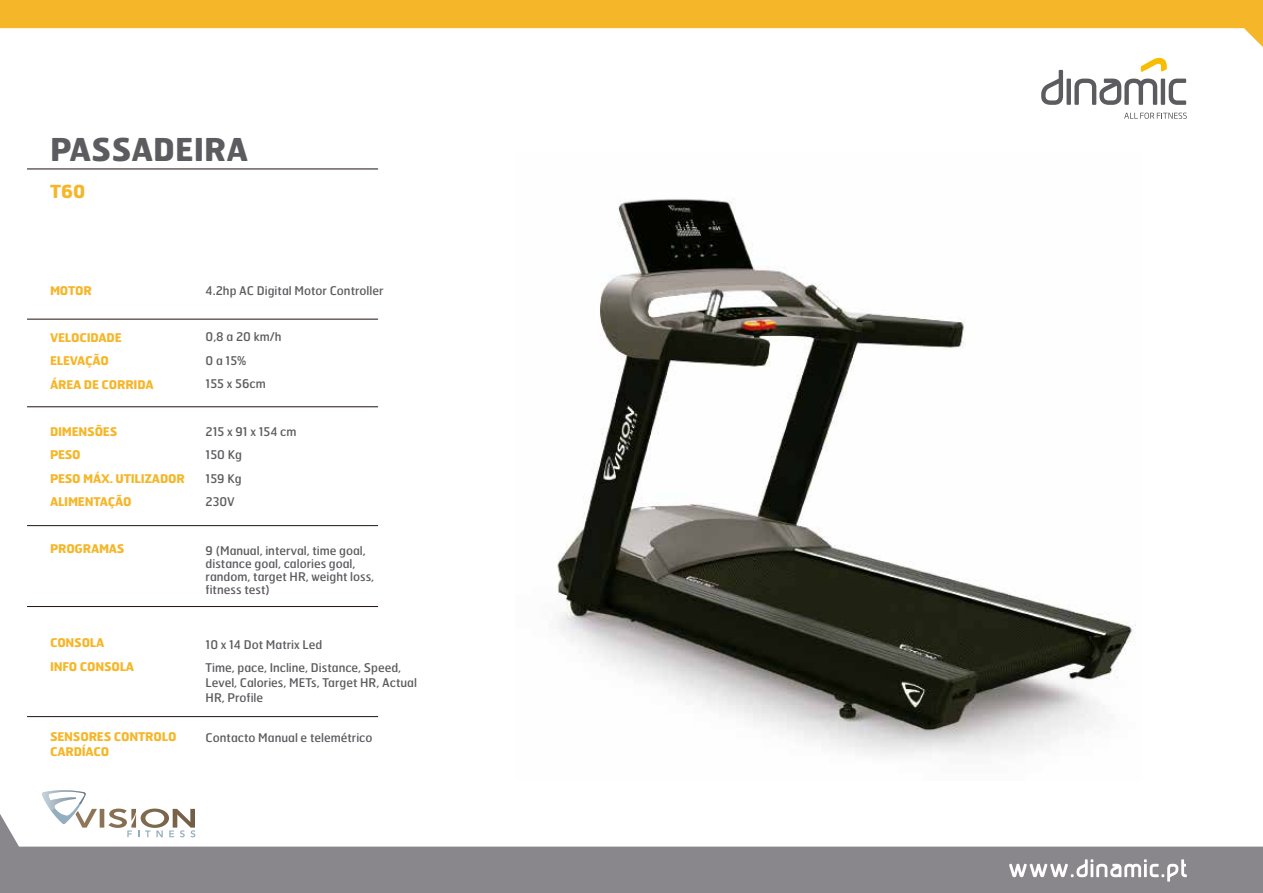
<style>
.page{position:relative;width:1263px;height:893px;background:#fff}
.page>*{position:absolute;margin:0;border:0;box-sizing:border-box;transform-origin:0 0}
.t1{font:700 31.5px "Hermes";color:#5c5b5f}
.t2{font:700 18px "Hermes";color:#f6b629}
.t3{font:12px/23.5px "Hermes";color:#5c5b5f}
.t4{font:700 12px/23.5px "Hermes";letter-spacing:-.02em;color:#f6b629}
</style>
<div class="page">
<svg style="left:0;top:814px;width:1263px;height:79px;fill:#89878c"></svg>
<svg style="left:0;top:0;width:1263px;height:47px;fill:#f6b629"></svg>
<svg style="left:1041px;top:58px;width:145px;height:47px"></svg>
<svg style="left:1124px;top:113px;width:63px;height:6px"></svg>
<hr style="left:27px;top:169px;width:351px;height:1px;background:#1f1410">
<hr style="left:27px;top:319px;width:351px;height:1px;background:#1f1410">
<hr style="left:27px;top:406px;width:351px;height:1px;background:#1f1410">
<hr style="left:27px;top:525px;width:351px;height:1px;background:#1f1410">
<hr style="left:27px;top:606px;width:351px;height:1px;background:#1f1410">
<hr style="left:27px;top:716px;width:351px;height:1px;background:#1f1410">
<svg style="left:1009px;top:859px;width:178px;height:23px"></svg>
<img style="left:557px;top:198px;width:579px;height:558px">
<svg style="left:42px;top:790px;width:153px;height:47px"></svg>
<h1 class="t1" style="left:50px;top:129px;width:200px">PASSADEIRA</h1>
<h2 class="t2" style="left:50px;top:180px;width:37px">T60</h2>
<p class="t4" style="left:50px;top:278px;width:43px">MOTOR</p>
<p class="t4" style="left:50px;top:325px;width:105px">VELOCIDADE<br>ELEVAÇÃO<br>ÁREA DE CORRIDA</p>
<p class="t4" style="left:50px;top:419px;width:136px">DIMENSÕES<br>PESO<br>PESO MÁX. UTILIZADOR<br>ALIMENTAÇÃO</p>
<p class="t4" style="left:50px;top:537px;width:76px">PROGRAMAS</p>
<p class="t4" style="left:50px;top:631px;width:86px">CONSOLA<br>INFO CONSOLA</p>
<p class="t4" style="left:50px;top:729px;width:128px;line-height:15px">SENSORES CONTROLO<br>CARDÍACO</p>
<p class="t3" style="left:206px;top:278px;width:179px">4.2hp AC Digital Motor Controller</p>
<p class="t3" style="left:206px;top:325px;width:77px">0,8 a 20 km/h<br>0 a 15%<br>155 x 56cm</p>
<p class="t3" style="left:206px;top:419px;width:92px">215 x 91 x 154 cm<br>150 Kg<br>159 Kg<br>230V</p>
<p class="t3" style="left:206px;top:544px;width:170px;line-height:12.8px">9 (Manual, interval, time goal, distance goal, calories goal, random, target HR, weight loss, fitness test)</p>
<p class="t3" style="left:206px;top:632px;width:197px">10 x 14 Dot Matrix Led<br>Time, pace, Incline, Distance, Speed,</p>
<p class="t3" style="left:206px;top:675px;width:213px;line-height:15px">Level, Calories, METs, Target HR, Actual<br>HR, Profile</p>
<p class="t3" style="left:206px;top:725px;width:168px">Contacto Manual e telemétrico</p>
</div>
